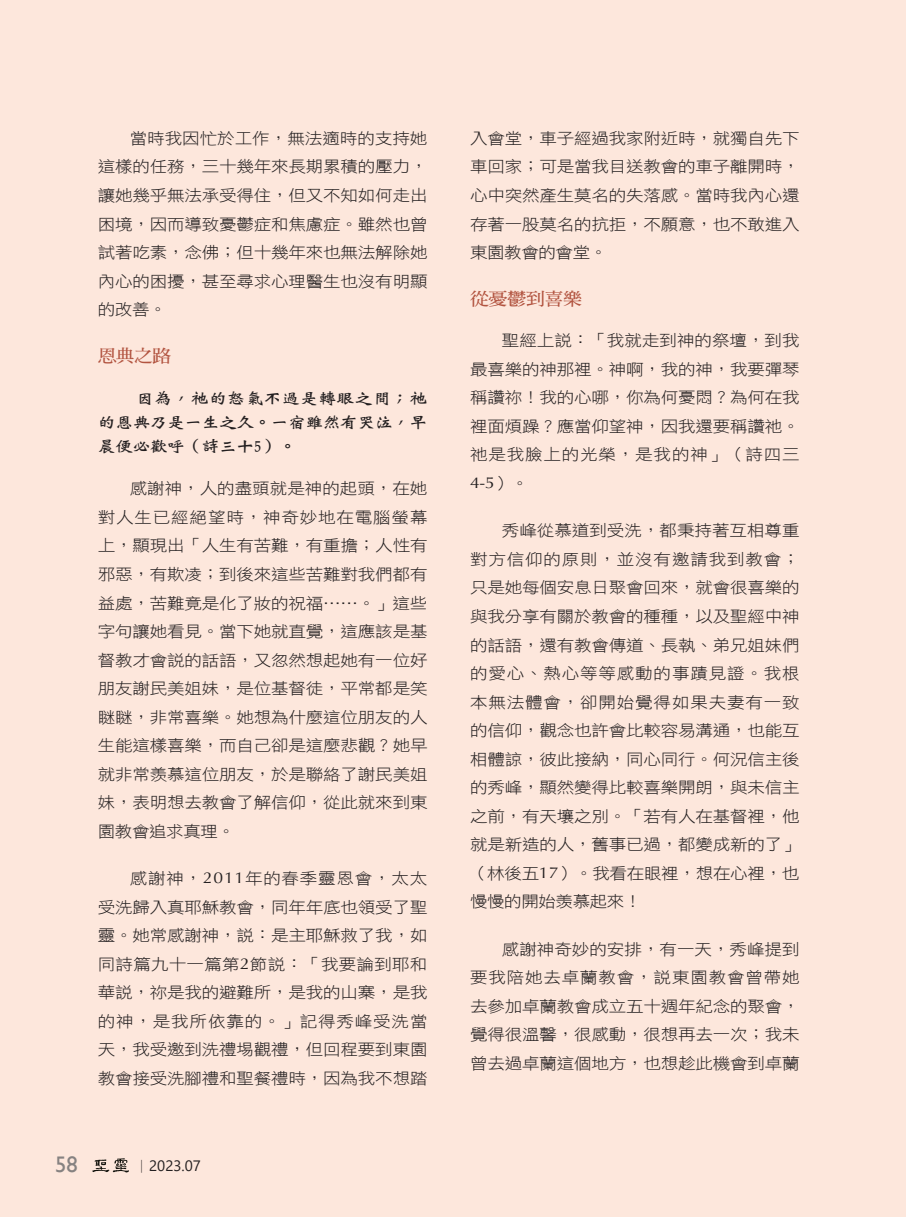
<style>
.page{position:relative;width:906px;height:1217px;background:#fff}
.page>*{position:absolute;margin:0;border:0;box-sizing:border-box;transform-origin:0 0}
.t1{font:22.5px "Gill Sans";color:#868281}
.t2{font:17.55px "DF Ming W7 WIN BF";letter-spacing:-.02em;color:#b25440;scale:1.08 1}
.t3{font:16.2px/24px "DF Wei Bei W7 WIN BF";letter-spacing:-.04em;color:#231f20;text-align:justify;scale:1.11 1}
.t4{font:15.75px/28.5px "DF Hei W3 WIN BF";letter-spacing:-.01em;color:#231f20;text-align:justify;scale:1.11 1}
.t5{font:15.75px "Optima";color:#231f20;scale:1.11 1}
.t6{font:15px "Segoe UI";color:#231f20}
.s1{font-family:"Optima"}
.s2{font-family:"Adobe Ming Std";font-weight:300}
.s3{font-family:"DF Hei W3 WIN BF"}
</style>
<div class="page">
<div style="left:0;top:0;width:906px;height:1216px;background:#fde7dc"></div>
<svg style="left:92px;top:1158px;width:37px;height:14px"></svg>
<p class="t4" style="left:98px;top:124px;width:298px;text-indent:32px">當時我因忙於工作，無法適時的支持她這樣的任務，三十幾年來長期累積的壓力，讓她幾乎無法承受得住，但又不知如何走出困境，因而導致憂鬱症和焦慮症。雖然也曾試著吃素，念佛；但十幾年來也無法解除她內心的困擾，甚至尋求心理醫生也沒有明顯的改善。</p>
<p class="t2" style="left:98px;top:347px;width:70px">恩典之路</p>
<p class="t3" style="left:98px;top:385px;width:298px;text-indent:38px">因為，祂的怒氣不過是轉眼之間；祂的恩典乃是一生之久。一宿雖然有哭泣，早晨便必歡呼（詩三十5）。</p>
<p class="t4" style="left:98px;top:474px;width:298px;text-indent:32px">感謝神，人的盡頭就是神的起頭，在她對人生已經絕望時，神奇妙地在電腦螢幕上，顯現出「人生有苦難，有重擔；人性有邪惡，有欺凌；到後來這些苦難對我們都有益處，苦難竟是化了妝的祝福……。」這些字句讓她看見。當下她就直覺，這應該是基督教才會說的話語，又忽然想起她有一位好朋友謝民美姐妹，是位基督徒，平常都是笑瞇瞇，非常喜樂。她想為什麼這位朋友的人生能這樣喜樂，而自己卻是這麼悲觀？她早就非常羨慕這位朋友，於是聯絡了謝民美姐妹，表明想去教會了解信仰，從此就來到東園教會追求真理。</p>
<p class="t4" style="left:98px;top:864px;width:298px;text-indent:32px">感謝神，<span class="s1">2011</span>年的春季靈恩會，太太受洗歸入真耶穌教會，同年年底也領受了聖靈。她常感謝神，說：是主耶穌救了我，如同詩篇九十一篇第<span class="s1">2</span>節說：「我要論到耶和華說，祢是我的避難所，是我的山寨，是我的神，是我所依靠的。」記得秀峰受洗當天，我受邀到洗禮埸觀禮，但回程要到東園教會接受洗腳禮和聖餐禮時，因為我不想踏</p>
<h1 class="t1" style="left:55px;top:1150px;width:24px">58</h1>
<p class="t6" style="left:134px;top:1151px;width:68px"><span class="s2">｜</span>2023.07</p>
<p class="t4" style="left:470px;top:124px;width:298px">入會堂，車子經過我家附近時，就獨自先下車回家；可是當我目送教會的車子離開時，心中突然產生莫名的失落感。當時我內心還存著一股莫名的抗拒，不願意，也不敢進入東園教會的會堂。</p>
<p class="t2" style="left:470px;top:290px;width:105px">從憂鬱到喜樂</p>
<p class="t4" style="left:470px;top:326px;width:298px;text-indent:32px">聖經上說：「我就走到神的祭壇，到我最喜樂的神那裡。神啊，我的神，我要彈琴稱讚祢！我的心哪，你為何憂悶？為何在我裡面煩躁？應當仰望神，因我還要稱讚祂。祂是我臉上的光榮，是我的神」（詩四三</p>
<p class="t5" style="left:470px;top:472px;width:54px">4-5<span class="s3">）。</span></p>
<p class="t4" style="left:470px;top:516px;width:298px;text-indent:32px">秀峰從慕道到受洗，都秉持著互相尊重對方信仰的原則，並沒有邀請我到教會；只是她每個安息日聚會回來，就會很喜樂的與我分享有關於教會的種種，以及聖經中神的話語，還有教會傳道、長執、弟兄姐妹們的愛心、熱心等等感動的事蹟見證。我根本無法體會，卻開始覺得如果夫妻有一致的信仰，觀念也許會比較容易溝通，也能互相體諒，彼此接納，同心同行。何況信主後的秀峰，顯然變得比較喜樂開朗，與未信主之前，有天壤之別。「若有人在基督裡，他就是新造的人，舊事已過，都變成新的了」（林後五<span class="s1">17</span>）。我看在眼裡，想在心裡，也慢慢的開始羡慕起來！</p>
<p class="t4" style="left:470px;top:934px;width:298px;text-indent:32px">感謝神奇妙的安排，有一天，秀峰提到要我陪她去卓蘭教會，說東園教會曾帶她去參加卓蘭教會成立五十週年紀念的聚會，覺得很溫馨，很感動，很想再去一次；我未曾去過卓蘭這個地方，也想趁此機會到卓蘭</p>
</div>
